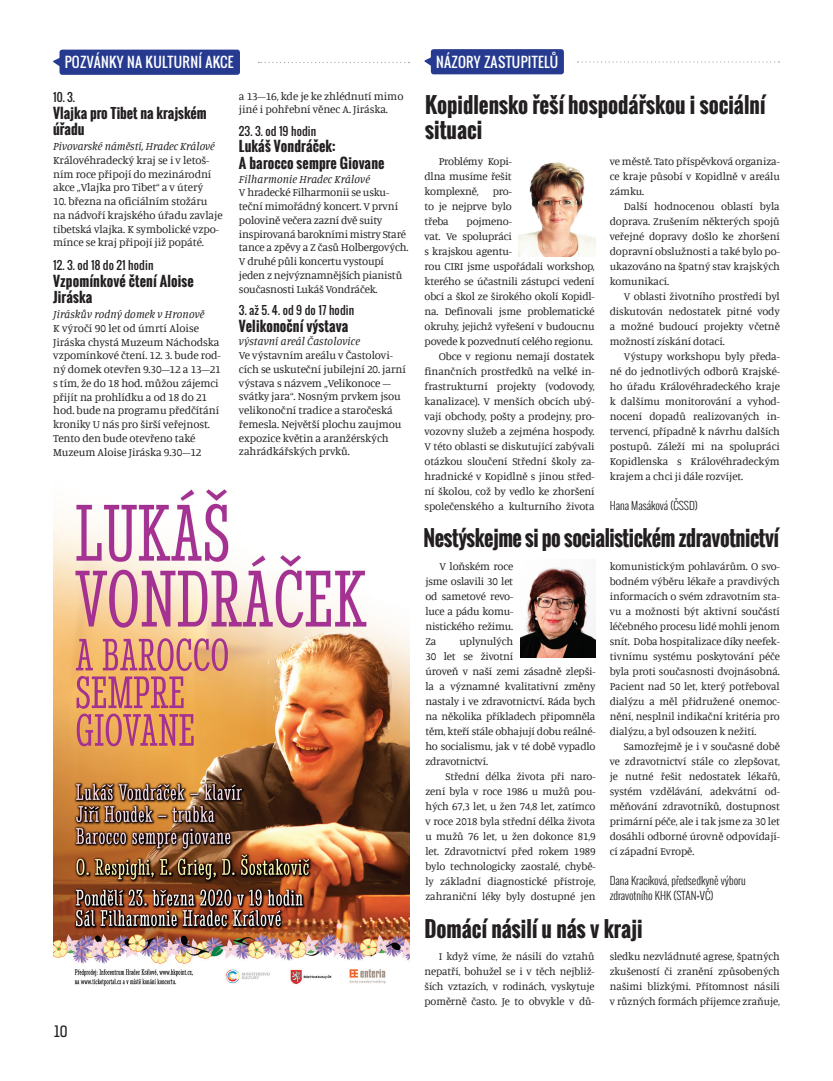
<style>
.page{position:relative;width:833px;height:1081px;background:#fff}
.page>*{position:absolute;margin:0;border:0;box-sizing:border-box;transform-origin:0 0}
.t1{font:700 21.25px/25.5px "Oswald";color:#231f20}
.t2{font:700 21.25px "Oswald";letter-spacing:-.02em;color:#231f20;scale:.96 1}
.t3{font:15px "Kelson Sans";color:#231f20}
.t4{font:700 13.75px/16.5px "Oswald";letter-spacing:.01em;color:#231f20}
.t5{font:13.75px "Oswald";letter-spacing:.02em;color:#fff}
.t6{font:11.25px/13.8px "Manuale";letter-spacing:-.01em;color:#231f20}
.t7{font:italic 11.25px "Manuale";letter-spacing:.01em;color:#231f20}
.t8{font:11.25px "Oswald";letter-spacing:.01em;color:#231f20}
.t9{font:11px/15px "Manuale";letter-spacing:-.01em;color:#231f20;text-align:justify}
.t10{font:300 11px/15px "Oswald";color:#231f20}
</style>
<div class="page">
<svg style="left:258px;top:62px;width:151px;height:1px"></svg>
<svg style="left:53px;top:58px;width:6px;height:8px"></svg>
<div style="left:59px;top:50px;width:181px;height:25px;background:#263a8f;border-radius:3px"></div>
<img style="left:520px;top:567px;width:75px;height:91px">
<svg style="left:577px;top:61px;width:202px;height:2px"></svg>
<svg style="left:424px;top:56px;width:7px;height:13px"></svg>
<div style="left:431px;top:49px;width:133px;height:25px;background:#263a8f;border-radius:3px"></div>
<img style="left:519px;top:162px;width:76px;height:94px">
<img style="left:53px;top:489px;width:356px;height:497px">
<p class="t5" style="left:65px;top:52px;width:16px">POZVÁNK</p>
<p class="t5" style="left:117px;top:52px;width:18px">Y NAK</p>
<p class="t5" style="left:153px;top:52px;width:60px">ULTURNÍ AKCE</p>
<p class="t8" style="left:53px;top:89px;width:23px">10. 3.</p>
<p class="t4" style="left:53px;top:105px;width:155px">Vlajka pro Tibet na krajském úřadu</p>
<p class="t7" style="left:53px;top:139px;width:163px">Pivovarské náměstí, Hradec Králové</p>
<p class="t6" style="left:53px;top:153px;width:160px">Královéhradecký kraj se i v letoš&shy;ním roce připojí do mezinárodní akce „Vlajka pro Tibet“ a v úterý</p>
<p class="t6" style="left:53px;top:194px;width:171px">10. března na oficiálním stožáru na nádvoří krajského úřadu zavlaje tibetská vlajka. K symbolické vzpo&shy;mínce se kraj připojí již popáté.</p>
<p class="t8" style="left:53px;top:257px;width:102px">12. 3. od 18 do 21 hodin</p>
<p class="t4" style="left:53px;top:273px;width:142px">Vzpomínkové čtení Aloise<br>Jiráska</p>
<p class="t7" style="left:53px;top:307px;width:153px">Jiráskův rodný domek v Hronově</p>
<p class="t6" style="left:53px;top:321px;width:169px">K výročí 90 let od úmrtí Aloise<br>Jiráska chystá Muzeum Náchodska vzpomínkové čtení. 12. 3. bude rod&shy;ný domek otevřen 9.30–12 a 13–21 s tím, že do 18 hod. můžou zájemci přijít na prohlídku a od 18 do 21 hod. bude na programu předčítání kroniky U nás pro širší veřejnost.<br>Tento den bude otevřeno také<br>Muzeum Aloise Jiráska 9.30–12</p>
<p class="t6" style="left:239px;top:89px;width:166px">a 13–16, kde je ke zhlédnutí mimo jiné i pohřební věnec A. Jiráska.</p>
<p class="t8" style="left:239px;top:123px;width:79px">23. 3. od 19 hodin</p>
<p class="t4" style="left:239px;top:138px;width:147px">Lukáš Vondráček:<br>A barocco sempre Giovane</p>
<p class="t7" style="left:239px;top:172px;width:133px">Filharmonie Hradec Králové</p>
<p class="t6" style="left:239px;top:185px;width:171px">V hradecké Filharmonii se usku&shy;teční mimořádný koncert. V první polovině večera zazní dvě suity inspirovaná barokními mistry Staré tance a zpěvy a Z časů Holbergových.<br>V druhé půli koncertu vystoupí jeden z nejvýznamnějších pianistů současnosti Lukáš Vondráček.</p>
<p class="t8" style="left:239px;top:302px;width:117px">3. až 5. 4. od 9 do 17 hodin</p>
<p class="t4" style="left:239px;top:318px;width:111px">Velikonoční výstava</p>
<p class="t7" style="left:239px;top:334px;width:123px">výstavní areál Častolovice</p>
<p class="t6" style="left:239px;top:348px;width:168px">Ve výstavním areálu v Častolovi&shy;cích se uskuteční jubilejní 20. jarní výstava s názvem „Velikonoce – svátky jara“. Nosným prvkem jsou velikonoční tradice a staročeská řemesla. Největší plochu zaujmou expozice květin a aranžérských zahrádkářských prvků.</p>
<h2 class="t3" style="left:54px;top:1022px;width:15px">10</h2>
<p class="t5" style="left:436px;top:51px;width:56px">názo ry zast</p>
<p class="t5" style="left:512px;top:51px;width:48px">upitelů</p>
<h1 class="t1" style="left:425px;top:92px;width:342px">Kopidlensko řeší hospodářskou i sociální situaci</h1>
<p class="t9" style="left:424px;top:153px;width:89px;text-indent:14px">Problémy Kopi&shy;dlna musíme řešit komplexně,</p>
<p class="t9" style="left:610px;top:153px;width:172px">ve městě. Tato příspěvková organiza&shy;ce kraje působí v Kopidlně v areálu zámku.</p>
<p class="t9" style="left:610px;top:199px;width:172px;text-indent:14px">Další hodnocenou oblastí byla doprava. Zrušením některých spojů veřejné dopravy došlo ke zhoršení dopravní obslužnosti a také bylo po&shy;ukazováno na špatný stav krajských komunikací.</p>
<p class="t9" style="left:610px;top:289px;width:172px;text-indent:14px">V oblasti životního prostředí byl diskutován nedostatek pitné vody a možné budoucí projekty včetně možností získání dotací.</p>
<p class="t9" style="left:610px;top:349px;width:172px;text-indent:14px">Výstupy workshopu byly předa&shy;né do jednotlivých odborů Krajské&shy;ho úřadu Královéhradeckého kraje k dalšímu monitorování a vyhod&shy;nocení dopadů realizovaných in&shy;tervencí, případně k návrhu dalších postupů. Záleží mi na spolupráci Kopidlenska s Královéhradeckým krajem a chci ji dále rozvíjet.</p>
<p class="t10" style="left:610px;top:498px;width:90px">Hana Masáková (ČSSD)</p>
<p class="t9" style="left:424px;top:183px;width:89px;text-indent:68px">pro&shy;to je nejprve bylo třeba</p>
<p class="t9" style="left:466px;top:213px;width:47px">pojmeno-</p>
<p class="t9" style="left:424px;top:228px;width:89px">vat. Ve spolupráci</p>
<p class="t9" style="left:424px;top:243px;width:89px">s krajskou agentu-</p>
<p class="t9" style="left:424px;top:258px;width:172px">rou CIRI jsme uspořádali workshop,</p>
<p class="t9" style="left:424px;top:273px;width:172px">kterého se účastnili zástupci vedení</p>
<p class="t9" style="left:424px;top:288px;width:172px">obcí a škol ze širokého okolí Kopidl-</p>
<p class="t9" style="left:424px;top:303px;width:172px">na. Definovali jsme problematické</p>
<p class="t9" style="left:424px;top:318px;width:172px">okruhy, jejichž vyřešení v budoucnu</p>
<p class="t9" style="left:424px;top:333px;width:170px">povede k pozvednutí celého regionu.</p>
<p class="t9" style="left:439px;top:348px;width:157px">Obce v regionu nemají dostatek</p>
<p class="t9" style="left:424px;top:363px;width:172px">finančních prostředků na velké in-</p>
<p class="t9" style="left:424px;top:378px;width:172px">frastrukturní projekty (vodovody,</p>
<p class="t9" style="left:424px;top:393px;width:172px">kanalizace). V menších obcích ubý-</p>
<p class="t9" style="left:424px;top:408px;width:172px">vají obchody, pošty a prodejny, pro-</p>
<p class="t9" style="left:424px;top:423px;width:172px">vozovny služeb a zejména hospody.</p>
<p class="t9" style="left:424px;top:438px;width:172px">V této oblasti se diskutující zabývali</p>
<p class="t9" style="left:424px;top:453px;width:172px">otázkou sloučení Střední školy za-</p>
<p class="t9" style="left:424px;top:468px;width:172px">hradnické v Kopidlně s jinou střed-</p>
<p class="t9" style="left:424px;top:483px;width:172px">ní školou, což by vedlo ke zhoršení</p>
<p class="t9" style="left:424px;top:499px;width:172px">společenského a kulturního života</p>
<h1 class="t2" style="left:423px;top:522px;width:371px">Nestýskejme si po socialistickém zdravotnictví</h1>
<p class="t9" style="left:425px;top:558px;width:89px;text-indent:14px">V loňském roce jsme oslavili 30 let od sametové revo&shy;luce a pádu komu&shy;nistického režimu.<br>Za</p>
<p class="t9" style="left:609px;top:558px;width:172px">komunistickým pohlavárům. O svo&shy;bodném výběru lékaře a pravdivých informacích o svém zdravotním sta&shy;vu a možnosti být aktivní součástí léčebného procesu lidé mohli jenom snít. Doba hospitalizace díky neefek&shy;tivnímu systému poskytování péče byla proti současnosti dvojnásobná.<br>Pacient nad 50 let, který potřeboval dialýzu a měl přidružené onemoc&shy;nění, nesplnil indikační kritéria pro dialýzu, a byl odsouzen k nežití.</p>
<p class="t9" style="left:609px;top:738px;width:172px;text-indent:14px">Samozřejmě je i v současné době ve zdravotnictví stále co zlepšovat, je nutné řešit nedostatek lékařů, systém vzdělávání, adekvátní od&shy;měňování zdravotníků, dostupnost primární péče, ale i tak jsme za 30 let dosáhli odborné úrovně odpovídají&shy;cí západní Evropě.</p>
<p class="t10" style="left:609px;top:873px;width:138px">Dana Kracíková, předsedkyně výboru zdravotního KHK (STAN+VČ)</p>
<p class="t9" style="left:425px;top:633px;width:172px;text-align:left;text-indent:34px">uplynulých<br>30 let se životní<br>úroveň v naší zemi zásadně zlepši&shy;la a významné kvalitativní změny nastaly i ve zdravotnictví. Ráda bych na několika příkladech připomněla těm, kteří stále obhajují dobu reálné&shy;ho socialismu, jak v té době vypadlo zdravotnictví.</p>
<p class="t9" style="left:425px;top:768px;width:172px;text-indent:20px">Střední délka života při naro&shy;zení byla v roce 1986 u mužů pou&shy;hých 67,3 let, u žen 74,8 let, zatímco v roce 2018 byla střední délka života u mužů 76 let, u žen dokonce 81,9 let. Zdravotnictví před rokem 1989 bylo technologicky zaostalé, chybě&shy;ly základní diagnostické přístroje, zahraniční léky byly dostupné jen</p>
<h1 class="t1" style="left:424px;top:916px;width:220px">Domácí násilí u nás v kraji</h1>
<p class="t9" style="left:424px;top:948px;width:172px;text-indent:14px">I když víme, že násilí do vztahů nepatří, bohužel se i v těch nejbliž&shy;ších vztazích, v rodinách, vyskytuje poměrně často. Je to obvykle v dů-</p>
<p class="t9" style="left:609px;top:948px;width:172px">sledku nezvládnuté agrese, špatných zkušeností či zranění způsobených našimi blízkými. Přítomnost násilí v různých formách příjemce zraňuje,</p>
</div>
